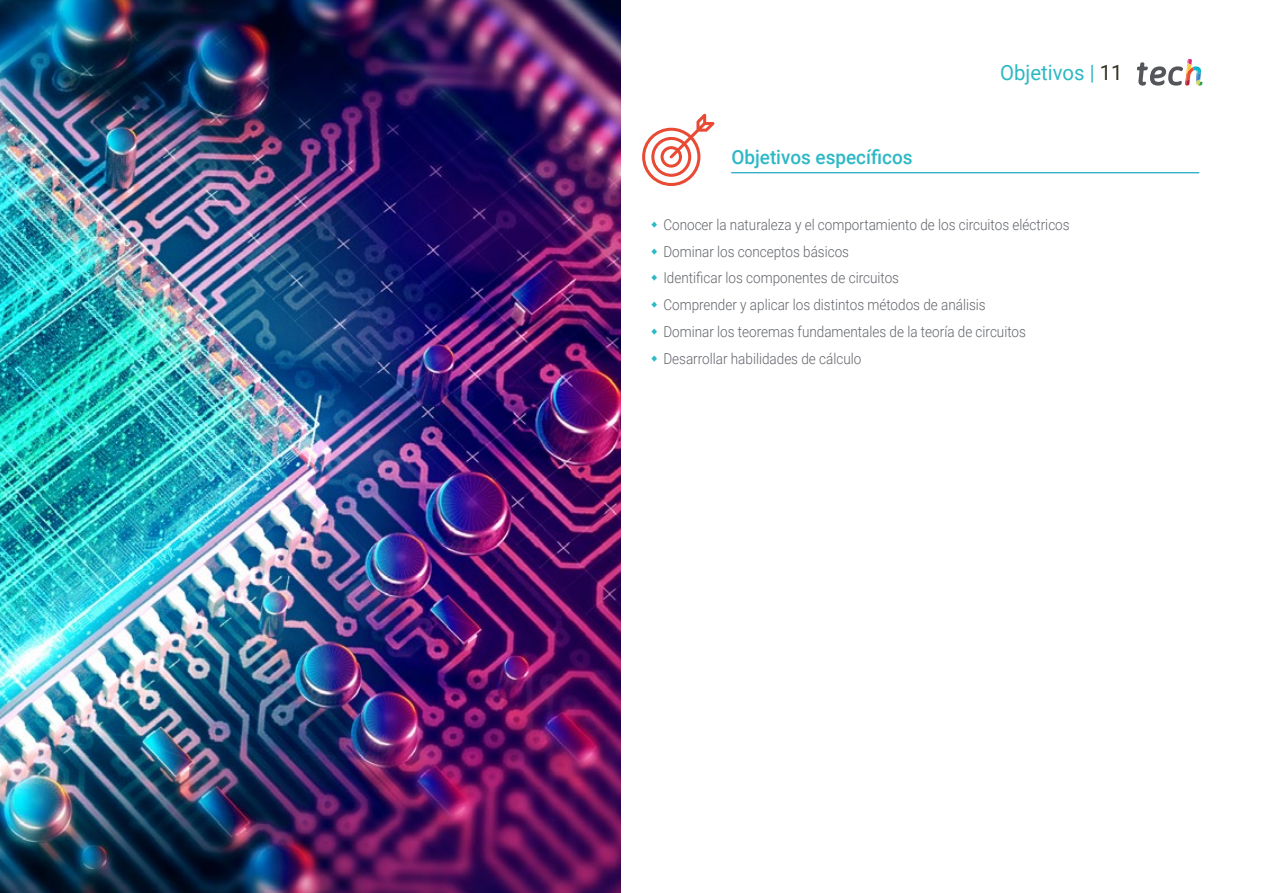
<style>
.page{position:relative;width:1263px;height:893px;background:#fff}
.page>*{position:absolute;margin:0;border:0;box-sizing:border-box;transform-origin:0 0}
.t1{font:21px "Roboto";color:#2db8c5}
.t2{font:500 19.5px "Roboto";color:#2db8c5}
.t3{font:300 15px/26.7px "Roboto";color:#61646a;scale:.9 1}
.s1{color:#312e20}
</style>
<div class="page">
<img style="left:0;top:0;width:621px;height:893px">
<svg style="left:1137px;top:59px;width:65px;height:27px"></svg>
<svg style="left:642px;top:114px;width:72px;height:72px"></svg>
<hr style="left:731px;top:172px;width:468px;height:1px;background:#2db8c5">
<h2 class="t2" style="left:731px;top:144px;width:183px">Objetivos específicos</h2>
<h1 class="t1" style="left:1000px;top:57px;width:124px">Objetivos | <span class="s1">11</span></h1>
<p class="t3" style="left:663px;top:211px;width:453px">Conocer la naturaleza y el comportamiento de los circuitos eléctricos Dominar los conceptos básicos<br>Identificar los componentes de circuitos<br>Comprender y aplicar los distintos métodos de análisis<br>Dominar los teoremas fundamentales de la teoría de circuitos Desarrollar habilidades de cálculo</p>
</div>
